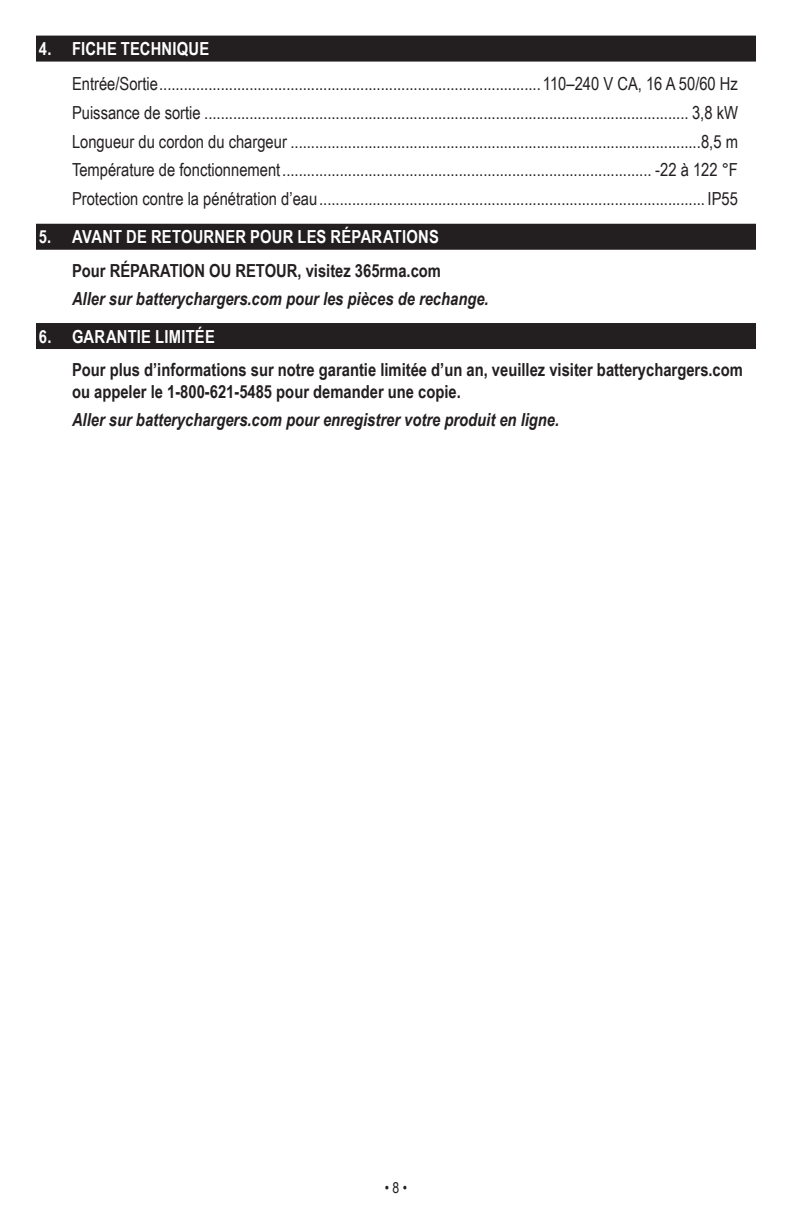
<style>
.page{position:relative;width:792px;height:1224px;background:#fff}
.page>*{position:absolute;margin:0;border:0;box-sizing:border-box;transform-origin:0 0}
.Numbers_new{font:18px "Arial Narrow";color:#231f20}
.centered{font:700 18px/22px "Arial Narrow";color:#231f20}
.centered-2{font:italic 700 18px "Arial Narrow";color:#231f20}
.t1{font:700 18px "Arial Narrow";letter-spacing:.01em;color:#fff}
.t2{font:15px "Arial Narrow";color:#231f20}
</style>
<div class="page">
<div style="left:36px;top:36px;width:720px;height:26px;background:#231f20"></div>
<div style="left:36px;top:224px;width:720px;height:26px;background:#231f20"></div>
<div style="left:36px;top:323px;width:720px;height:26px;background:#231f20"></div>
<p class="t1" style="left:39px;top:35px;width:172px">4. FICHE TECHNIQUE</p>
<p class="Numbers_new" style="left:72px;top:70px;width:667px">Entrée/Sortie............................................................................................. 110–240 V CA, 16 A 50/60 Hz</p>
<p class="Numbers_new" style="left:72px;top:99px;width:667px">Puissance de sortie ...................................................................................................................... 3,8 kW</p>
<p class="Numbers_new" style="left:72px;top:128px;width:667px">Longueur du cordon du chargeur ....................................................................................................8,5 m</p>
<p class="Numbers_new" style="left:72px;top:157px;width:667px">Température de fonctionnement.......................................................................................... -22 à 122 °F</p>
<p class="Numbers_new" style="left:72px;top:186px;width:667px">Protection contre la pénétration d’eau.............................................................................................. IP55</p>
<p class="t1" style="left:39px;top:223px;width:402px">5. AVANT DE RETOURNER POUR LES RÉPARATIONS</p>
<p class="centered" style="left:72px;top:259px;width:371px">Pour RÉPARATION OU RETOUR, visitez 365rma.com</p>
<p class="centered-2" style="left:72px;top:285px;width:418px">Aller sur batterychargers.com pour les pièces de rechange.</p>
<p class="t1" style="left:39px;top:323px;width:177px">6. GARANTIE LIMITÉE</p>
<p class="centered" style="left:72px;top:358px;width:673px">Pour plus d’informations sur notre garantie limitée d’un an, veuillez visiter batterychargers.com ou appeler le 1-800-621-5485 pour demander une copie.</p>
<p class="centered-2" style="left:72px;top:406px;width:489px">Aller sur batterychargers.com pour enregistrer votre produit en ligne.</p>
<p class="t2" style="left:385px;top:1177px;width:24px">• 8 •</p>
</div>
